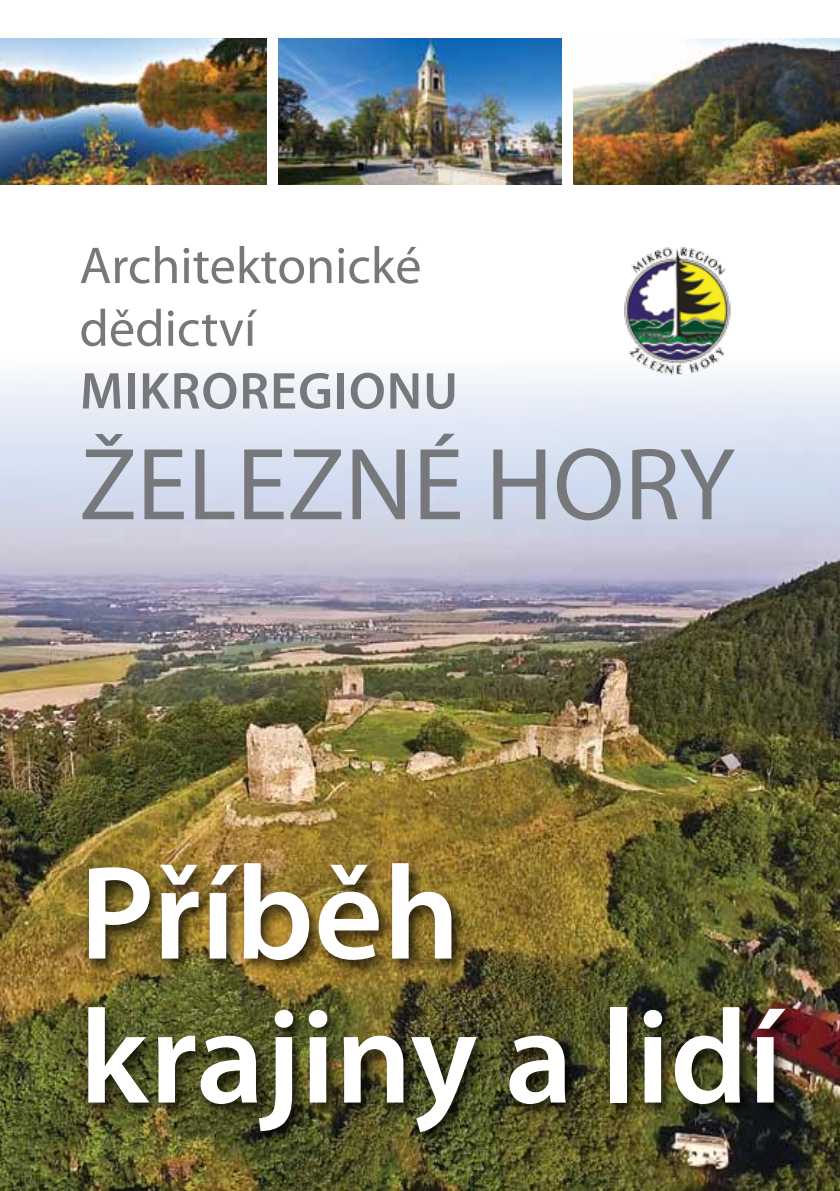
<style>
.page{position:relative;width:840px;height:1191px;background:#fff}
.page>*{position:absolute;margin:0;border:0;box-sizing:border-box;transform-origin:0 0}
.t1{font:600 134.2px/144px "Myriad Pro";color:#fff}
.t2{font:103.4px "Myriad Pro";color:#77787b}
.t3{font:52.2px/62.8px "Myriad Pro";color:#77787b}
.t4{font:600 52.2px "Myriad Pro";letter-spacing:.02em;color:#77787b}
</style>
<div class="page">
<img style="left:0;top:374px;width:839px;height:817px">
<div style="left:83px;top:858px;width:716px;height:289px;background:#000;opacity:.75"></div>
<img style="left:0;top:38px;width:266px;height:146px">
<img style="left:278px;top:38px;width:283px;height:146px">
<img style="left:573px;top:38px;width:266px;height:146px">
<img style="left:617px;top:247px;width:117px;height:135px">
<p class="t3" style="left:79px;top:233px;width:343px">Architektonické dědictví</p>
<p class="t4" style="left:80px;top:358px;width:379px">MIKROREGIONU</p>
<h2 class="t2" style="left:79px;top:421px;width:656px">ŽELEZNÉ HORY</h2>
<h1 class="t1" style="left:79px;top:838px;width:704px">PŘÍBĚH<br>KRAJINY A LIDÍ</h1>
</div>
